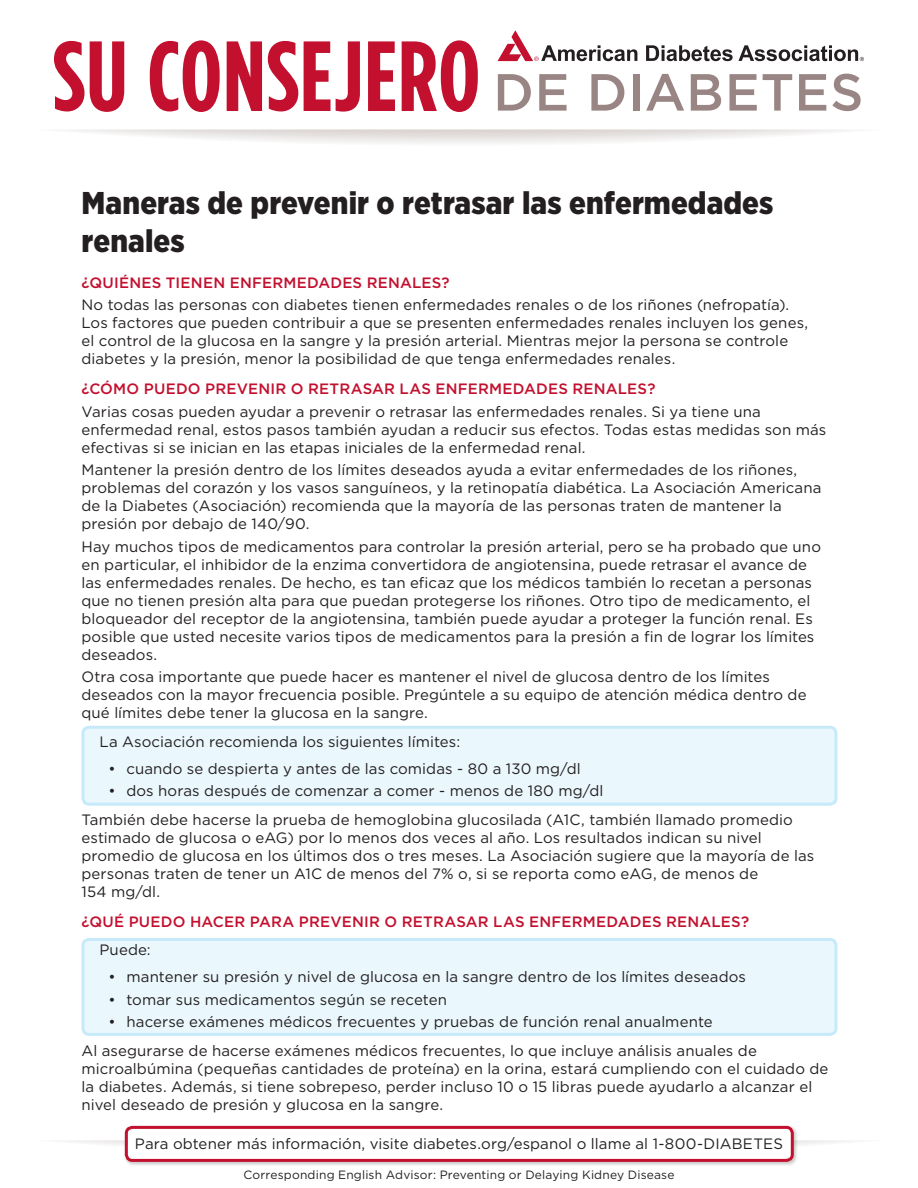
<style>
.page{position:relative;width:918px;height:1188px;background:#fff}
.page>*{position:absolute;margin:0;border:0;box-sizing:border-box;transform-origin:0 0}
.t1{font:900 31.5px/37.8px "Gotham Narrow";letter-spacing:.005em;color:#231f20}
.Text{font:15px/18px "Gotham";letter-spacing:.005em;color:#231f20}
.Text_-_after_bullets{font:15px/18px "Gotham";letter-spacing:.005em;color:#231f20}
.Bullets{font:15px "Gotham";letter-spacing:.005em;color:#231f20}
.Red_subhead{font:500 15px "Gotham";letter-spacing:.015em;color:#c3102f}
.Bullets_-_first_line{font:15px "Gotham";letter-spacing:.005em;color:#231f20}
.Text-2{font:12px "Gotham";letter-spacing:.015em;color:#231f20}
</style>
<div class="page">
<svg style="left:69px;top:130px;width:780px;height:14px"></svg>
<svg style="left:70px;top:1140px;width:778px;height:5px"></svg>
<svg style="left:498px;top:30px;width:139px;height:31px"></svg>
<svg style="left:646px;top:45px;width:218px;height:16px"></svg>
<svg style="left:498px;top:74px;width:33px;height:37px"></svg>
<svg style="left:539px;top:74px;width:28px;height:37px"></svg>
<svg style="left:591px;top:74px;width:33px;height:37px"></svg>
<div style="left:633px;top:74px;width:6px;height:37px;background:#998583"></div>
<svg style="left:646px;top:74px;width:38px;height:37px"></svg>
<svg style="left:691px;top:74px;width:30px;height:37px"></svg>
<svg style="left:729px;top:74px;width:28px;height:37px"></svg>
<svg style="left:763px;top:74px;width:29px;height:37px"></svg>
<svg style="left:799px;top:74px;width:27px;height:37px"></svg>
<svg style="left:832px;top:74px;width:29px;height:37px"></svg>
<svg style="left:54px;top:41px;width:70px;height:71px"></svg>
<svg style="left:150px;top:40px;width:70px;height:72px"></svg>
<svg style="left:227px;top:41px;width:35px;height:70px"></svg>
<svg style="left:268px;top:41px;width:30px;height:70px"></svg>
<svg style="left:304px;top:41px;width:56px;height:71px"></svg>
<svg style="left:368px;top:41px;width:27px;height:70px"></svg>
<svg style="left:402px;top:40px;width:76px;height:72px"></svg>
<div style="left:83px;top:727px;width:753px;height:77px;background:#eaf7fd;border-radius:6px"></div>
<div style="left:81px;top:726px;width:756px;height:80px;border:3px solid #c6eafa;border-radius:6px"></div>
<div style="left:83px;top:939px;width:753px;height:95px;background:#eaf7fd;border-radius:6px"></div>
<div style="left:81px;top:938px;width:756px;height:98px;border:3px solid #c6eafa;border-radius:6px"></div>
<div style="left:123px;top:1125px;width:675px;height:41px;background:#231f20;opacity:.25"></div>
<div style="left:126px;top:1127px;width:666px;height:33px;background:#fff;border-radius:6px"></div>
<div style="left:125px;top:1126px;width:669px;height:36px;border:3px solid #c3102f;border-radius:6px"></div>
<p class="t1" style="left:81px;top:184px;width:693px">Maneras de prevenir o retrasar las enfermedades renales</p>
<p class="Red_subhead" style="left:81px;top:273px;width:370px">¿QUIÉNES TIENEN ENFERMEDADES RENALES?</p>
<p class="Text" style="left:81px;top:296px;width:728px">No todas las personas con diabetes tienen enfermedades renales o de los riñones (nefropatía).<br>Los factores que pueden contribuir a que se presenten enfermedades renales incluyen los genes, el control de la glucosa en la sangre y la presión arterial. Mientras mejor la persona se controle diabetes y la presión, menor la posibilidad de que tenga enfermedades renales.</p>
<p class="Red_subhead" style="left:81px;top:379px;width:576px">¿CÓMO PUEDO PREVENIR O RETRASAR LAS ENFERMEDADES RENALES?</p>
<p class="Text" style="left:81px;top:402px;width:746px">Varias cosas pueden ayudar a prevenir o retrasar las enfermedades renales. Si ya tiene una enfermedad renal, estos pasos también ayudan a reducir sus efectos. Todas estas medidas son más efectivas si se inician en las etapas iniciales de la enfermedad renal.</p>
<p class="Text" style="left:81px;top:461px;width:742px">Mantener la presión dentro de los límites deseados ayuda a evitar enfermedades de los riñones, problemas del corazón y los vasos sanguíneos, y la retinopatía diabética. La Asociación Americana de la Diabetes (Asociación) recomienda que la mayoría de las personas traten de mantener la presión por debajo de 140/90.</p>
<p class="Text" style="left:81px;top:537px;width:741px">Hay muchos tipos de medicamentos para controlar la presión arterial, pero se ha probado que uno en particular, el inhibidor de la enzima convertidora de angiotensina, puede retrasar el avance de las enfermedades renales. De hecho, es tan eficaz que los médicos también lo recetan a personas que no tienen presión alta para que puedan protegerse los riñones. Otro tipo de medicamento, el bloqueador del receptor de la angiotensina, también puede ayudar a proteger la función renal. Es posible que usted necesite varios tipos de medicamentos para la presión a fin de lograr los límites deseados.</p>
<p class="Text" style="left:81px;top:668px;width:727px">Otra cosa importante que puede hacer es mantener el nivel de glucosa dentro de los límites deseados con la mayor frecuencia posible. Pregúntele a su equipo de atención médica dentro de qué límites debe tener la glucosa en la sangre.</p>
<p class="Bullets_-_first_line" style="left:99px;top:732px;width:362px">La Asociación recomienda los siguientes límites:</p>
<p class="Bullets" style="left:108px;top:759px;width:474px">• cuando se despierta y antes de las comidas - 80 a 130 mg/dl</p>
<p class="Bullets" style="left:108px;top:781px;width:497px">• dos horas después de comenzar a comer - menos de 180 mg/dl</p>
<p class="Text_-_after_bullets" style="left:81px;top:810px;width:734px">También debe hacerse la prueba de hemoglobina glucosilada (A1C, también llamado promedio estimado de glucosa o eAG) por lo menos dos veces al año. Los resultados indican su nivel promedio de glucosa en los últimos dos o tres meses. La Asociación sugiere que la mayoría de las personas traten de tener un A1C de menos del 7% o, si se reporta como eAG, de menos de<br>154 mg/dl.</p>
<p class="Red_subhead" style="left:81px;top:912px;width:669px">¿QUÉ PUEDO HACER PARA PREVENIR O RETRASAR LAS ENFERMEDADES RENALES?</p>
<p class="Bullets_-_first_line" style="left:99px;top:940px;width:53px">Puede:</p>
<p class="Bullets" style="left:108px;top:967px;width:639px">• mantener su presión y nivel de glucosa en la sangre dentro de los límites deseados</p>
<p class="Bullets" style="left:108px;top:990px;width:340px">• tomar sus medicamentos según se receten</p>
<p class="Bullets" style="left:108px;top:1012px;width:606px">• hacerse exámenes médicos frecuentes y pruebas de función renal anualmente</p>
<p class="Text_-_after_bullets" style="left:81px;top:1041px;width:749px">Al asegurarse de hacerse exámenes médicos frecuentes, lo que incluye análisis anuales de microalbúmina (pequeñas cantidades de proteína) en la orina, estará cumpliendo con el cuidado de la diabetes. Además, si tiene sobrepeso, perder incluso 10 o 15 libras puede ayudarlo a alcanzar el nivel deseado de presión y glucosa en la sangre.</p>
<p class="Text" style="left:135px;top:1135px;width:650px">Para obtener más información, visite diabetes.org/espanol o llame al 1-800-DIABETES</p>
<p class="Text-2" style="left:243px;top:1167px;width:433px">Corresponding English Advisor: Preventing or Delaying Kidney Disease</p>
</div>
